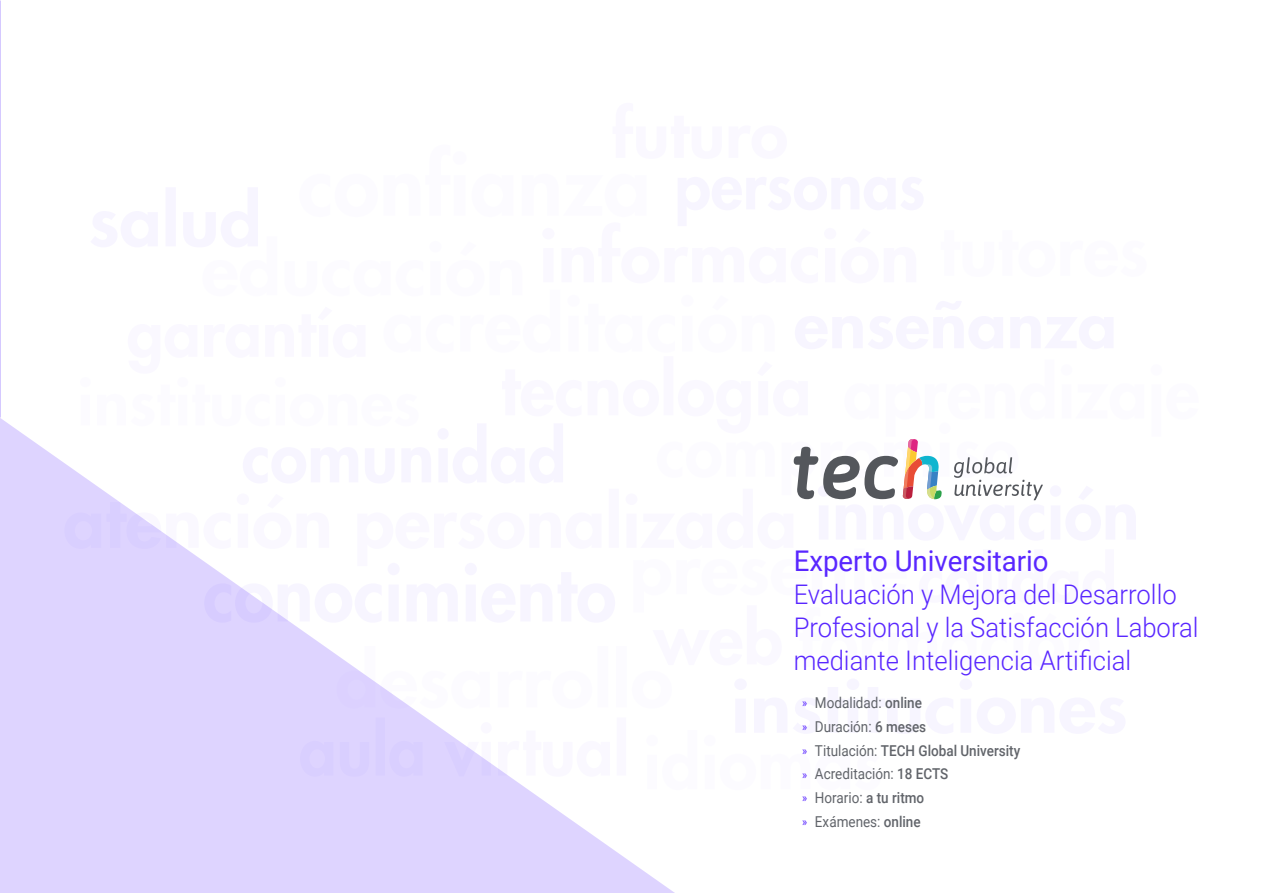
<style>
.page{position:relative;width:1263px;height:893px;background:#fff}
.page>*{position:absolute;margin:0;border:0;box-sizing:border-box;transform-origin:0 0}
.t1{font:28.5px "Roboto";color:#5927ff}
.t2{font:300 27px/33px "Roboto";color:#5927ff;scale:.95 1}
.t3{font:15px/23.7px "Roboto";color:#61646a;scale:.9 1}
.s1{font-size:12px;color:#5927ff}
.s2{font-weight:500}
</style>
<div class="page">
<svg style="left:0;top:418px;width:675px;height:475px;background:#e1d8ff"></svg>
<svg style="left:64px;top:418px;width:979px;height:372px"></svg>
<h1 class="t1" style="left:794px;top:541px;width:256px">Experto Universitario</h1>
<h2 class="t2" style="left:794px;top:577px;width:428px">Evaluación y Mejora del Desarrollo<br>Profesional y la Satisfacción Laboral mediante Inteligencia Artificial</h2>
<p class="t3" style="left:802px;top:690px;width:244px"><span class="s1">»</span> Modalidad: <span class="s2">online<br></span><span class="s1">»</span> Duración: <span class="s2">6 meses<br></span><span class="s1">»</span> Titulación: <span class="s2">TECH Global University </span><span class="s1">»</span> Acreditación: <span class="s2">18 ECTS<br></span><span class="s1">»</span> Horario: <span class="s2">a tu ritmo<br></span><span class="s1">»</span> Exámenes: <span class="s2">online</span></p>
</div>
